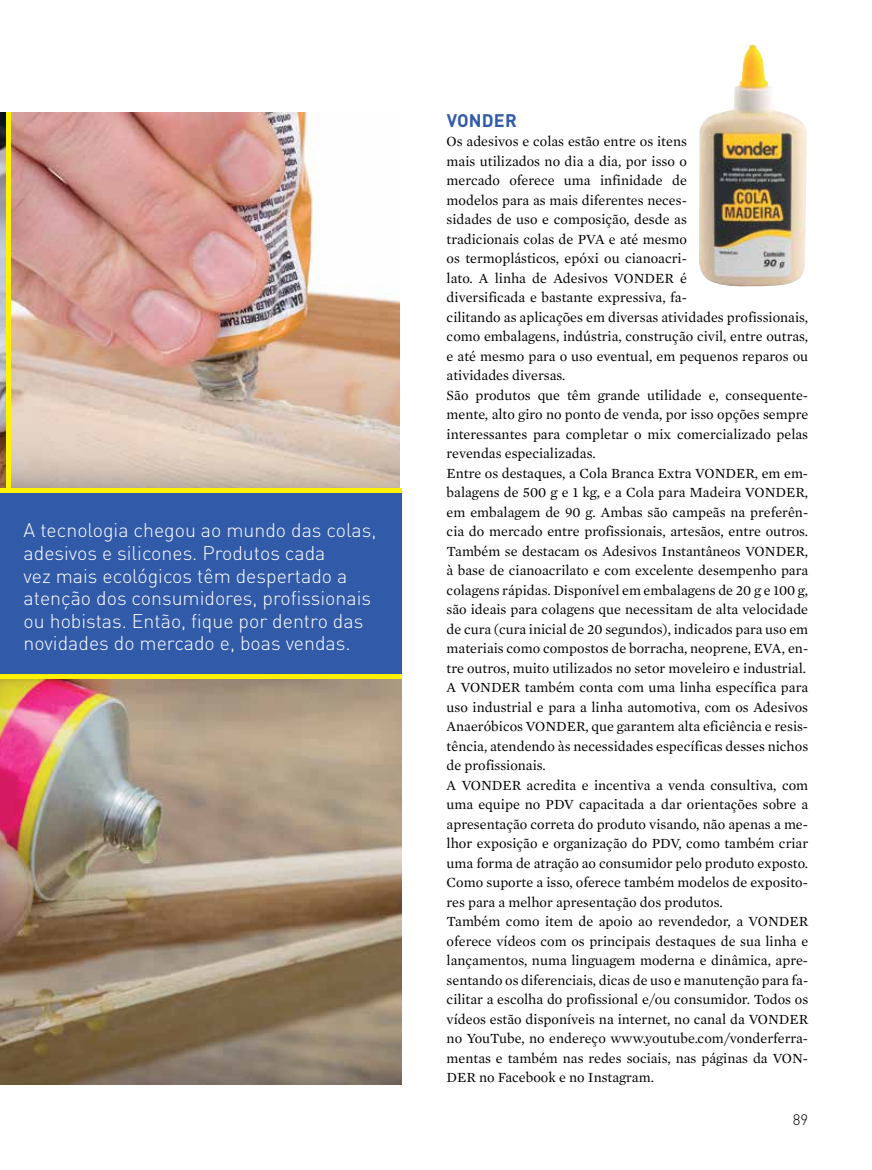
<style>
.page{position:relative;width:872px;height:1170px;background:#fff}
.page>*{position:absolute;margin:0;border:0;box-sizing:border-box;transform-origin:0 0}
.t1{font:300 19.5px/22.5px "DIN Pro";color:#fff}
.t2{font:700 18px "DIN Pro";letter-spacing:.01em;color:#315aa9}
.t3{font:300 15px "DIN Pro";color:#000}
.t4{font:14.25px/19.5px "Mercury Text G1";color:#000}
</style>
<div class="page">
<img style="left:11px;top:113px;width:388px;height:375px">
<img style="left:0;top:678px;width:402px;height:406px">
<img style="left:699px;top:45px;width:107px;height:241px">
<div style="left:0;top:492px;width:402px;height:182px;background:#315aa9"></div>
<img style="left:0;top:113px;width:7px;height:375px">
<hr style="left:7px;top:113px;width:4px;height:377px;background:#fff200">
<hr style="left:0;top:488px;width:402px;height:4px;background:#fff200">
<hr style="left:0;top:674px;width:402px;height:4px;background:#fff200">
<h1 class="t1" style="left:24px;top:518px;width:354px">A tecnologia chegou ao mundo das colas, adesivos e silicones. Produtos cada<br>vez mais ecológicos têm despertado a atenção dos consumidores, profissionais ou hobistas. Então, fique por dentro das novidades do mercado e, boas vendas.</h1>
<p class="t2" style="left:447px;top:108px;width:72px">VONDER</p>
<p class="t4" style="left:446px;top:131px;width:363px">Os adesivos e colas estão entre os itens<br>mais utilizados no dia a dia, por isso o<br>mercado oferece uma infinidade de<br>modelos para as mais diferentes neces-<br>sidades de uso e composição, desde as<br>tradicionais colas de PVA e até mesmo<br>os termoplásticos, epóxi ou cianoacri-<br>lato. A linha de Adesivos VONDER é<br>diversificada e bastante expressiva, fa-<br>cilitando as aplicações em diversas atividades profissionais, como embalagens, indústria, construção civil, entre outras, e até mesmo para o uso eventual, em pequenos reparos ou atividades diversas.<br>São produtos que têm grande utilidade e, consequente&shy;mente, alto giro no ponto de venda, por isso opções sempre interessantes para completar o mix comercializado pelas revendas especializadas.<br>Entre os destaques, a Cola Branca Extra VONDER, em em&shy;balagens de 500 g e 1 kg, e a Cola para Madeira VONDER, em embalagem de 90 g. Ambas são campeãs na preferên&shy;cia do mercado entre profissionais, artesãos, entre outros.<br>Também se destacam os Adesivos Instantâneos VONDER, à base de cianoacrilato e com excelente desempenho para colagens rápidas. Disponível em embalagens de 20 g e 100 g, são ideais para colagens que necessitam de alta velocidade de cura (cura inicial de 20 segundos), indicados para uso em materiais como compostos de borracha, neoprene, EVA, en&shy;tre outros, muito utilizados no setor moveleiro e industrial.<br>A VONDER também conta com uma linha específica para uso industrial e para a linha automotiva, com os Adesivos Anaeróbicos VONDER, que garantem alta eficiência e resis&shy;tência, atendendo às necessidades específicas desses nichos de profissionais.<br>A VONDER acredita e incentiva a venda consultiva, com uma equipe no PDV capacitada a dar orientações sobre a apresentação correta do produto visando, não apenas a me&shy;lhor exposição e organização do PDV, como também criar uma forma de atração ao consumidor pelo produto exposto.<br>Como suporte a isso, oferece também modelos de exposito&shy;res para a melhor apresentação dos produtos.<br>Também como item de apoio ao revendedor, a VONDER oferece vídeos com os principais destaques de sua linha e lançamentos, numa linguagem moderna e dinâmica, apre&shy;sentando os diferenciais, dicas de uso e manutenção para fa&shy;cilitar a escolha do profissional e/ou consumidor. Todos os vídeos estão disponíveis na internet, no canal da VONDER no YouTube, no endereço www.youtube.com/vonderferra&shy;mentas e também nas redes sociais, nas páginas da VON-DER no Facebook e no Instagram.</p>
<p class="t3" style="left:792px;top:1109px;width:17px">89</p>
</div>
